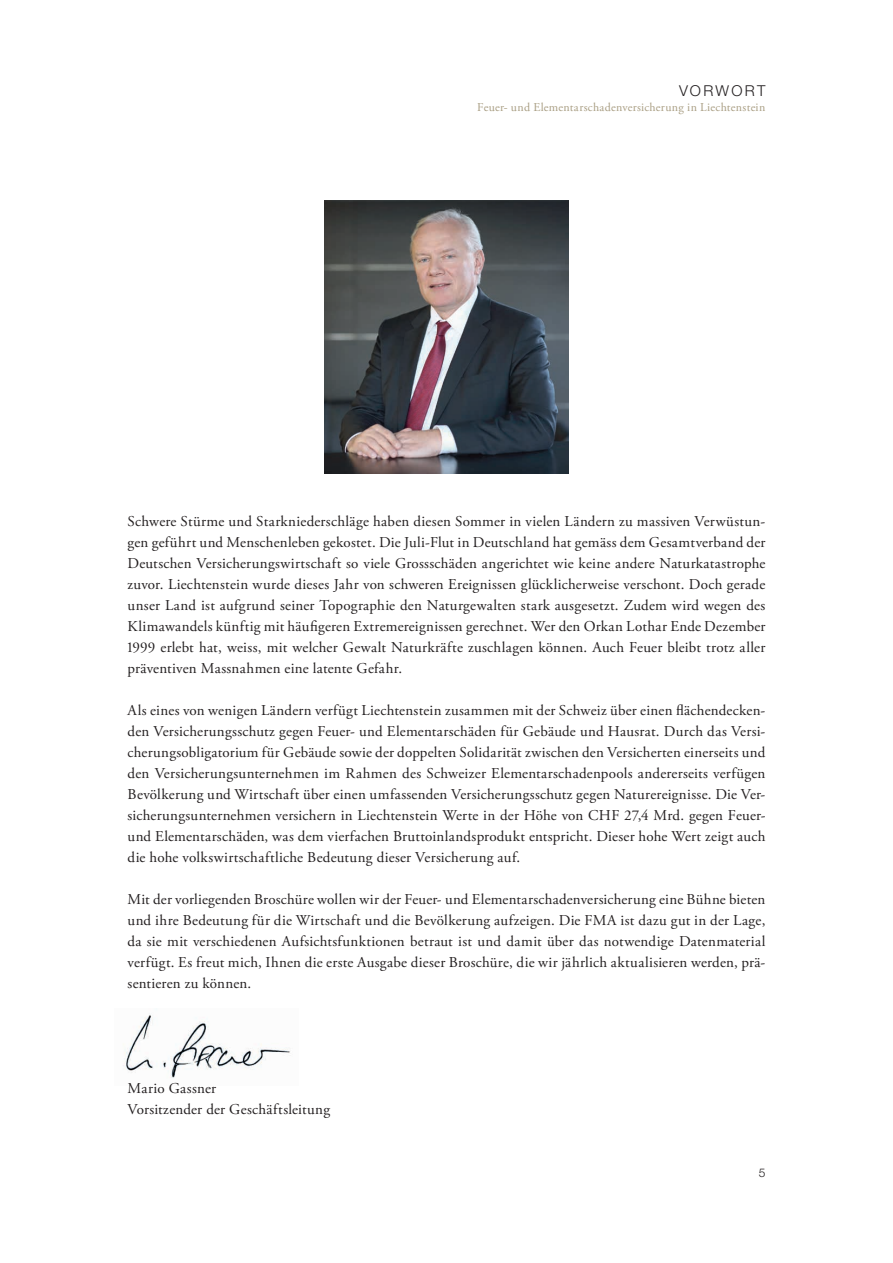
<style>
.page{position:relative;width:893px;height:1263px;background:#fff}
.page>*{position:absolute;margin:0;border:0;box-sizing:border-box;transform-origin:0 0}
.t1{font:15px/21px "Adobe Garamond Pro";letter-spacing:.015em;color:#231f20;text-align:justify}
.t2{font:300 15px "Helvetica Neue LT Std";letter-spacing:.15em;color:#231f20}
.t3{font:12px "Adobe Garamond Pro";letter-spacing:.02em;color:#a99e83}
.t4{font:300 12px "Helvetica Neue LT Std";color:#231f20}
</style>
<div class="page">
<hr style="left:0;top:0;width:1px;height:1263px;background:#c51144">
<img style="left:123px;top:1015px;width:167px;height:63px">
<img style="left:325px;top:200px;width:243px;height:273px">
<p class="t2" style="left:679px;top:81px;width:88px">VORWORT</p>
<p class="t3" style="left:477px;top:100px;width:290px">Feuer- und Elementarschadenversicherung in Liechtenstein</p>
<p class="t1" style="left:128px;top:511px;width:639px">Schwere Stürme und Starkniederschläge haben diesen Sommer in vielen Ländern zu massiven Verwüstun&shy;gen geführt und Menschenleben gekostet. Die Juli-Flut in Deutschland hat gemäss dem Gesamtverband der Deutschen Versicherungswirtschaft so viele Grossschäden angerichtet wie keine andere Naturkatastrophe zuvor. Liechtenstein wurde dieses Jahr von schweren Ereignissen glücklicherweise verschont. Doch gerade unser Land ist aufgrund seiner Topographie den Naturgewalten stark ausgesetzt. Zudem wird wegen des Klimawandels künftig mit häufigeren Extremereignissen gerechnet. Wer den Orkan Lothar Ende Dezember 1999 erlebt hat, weiss, mit welcher Gewalt Naturkräfte zuschlagen können. Auch Feuer bleibt trotz aller präventiven Massnahmen eine latente Gefahr.</p>
<p class="t1" style="left:128px;top:700px;width:639px">Als eines von wenigen Ländern verfügt Liechtenstein zusammen mit der Schweiz über einen flächendecken&shy;den Versicherungsschutz gegen Feuer- und Elementarschäden für Gebäude und Hausrat. Durch das Versi&shy;cherungsobligatorium für Gebäude sowie der doppelten Solidarität zwischen den Versicherten einerseits und den Versicherungsunternehmen im Rahmen des Schweizer Elementarschadenpools andererseits verfügen Bevölkerung und Wirtschaft über einen umfassenden Versicherungsschutz gegen Naturereignisse. Die Ver&shy;sicherungsunternehmen versichern in Liechtenstein Werte in der Höhe von CHF 27,4 Mrd. gegen Feuer&shy;und Elementarschäden, was dem vierfachen Bruttoinlandsprodukt entspricht. Dieser hohe Wert zeigt auch die hohe volkswirtschaftliche Bedeutung dieser Versicherung auf.</p>
<p class="t1" style="left:128px;top:889px;width:639px">Mit der vorliegenden Broschüre wollen wir der Feuer- und Elementarschadenversicherung eine Bühne bieten und ihre Bedeutung für die Wirtschaft und die Bevölkerung aufzeigen. Die FMA ist dazu gut in der Lage, da sie mit verschiedenen Aufsichtsfunktionen betraut ist und damit über das notwendige Datenmaterial verfügt. Es freut mich, Ihnen die erste Ausgabe dieser Broschüre, die wir jährlich aktualisieren werden, prä&shy;sentieren zu können.</p>
<p class="t1" style="left:128px;top:1078px;width:204px">Mario Gassner<br>Vorsitzender der Geschäftsleitung</p>
<p class="t4" style="left:759px;top:1165px;width:8px">5</p>
</div>
